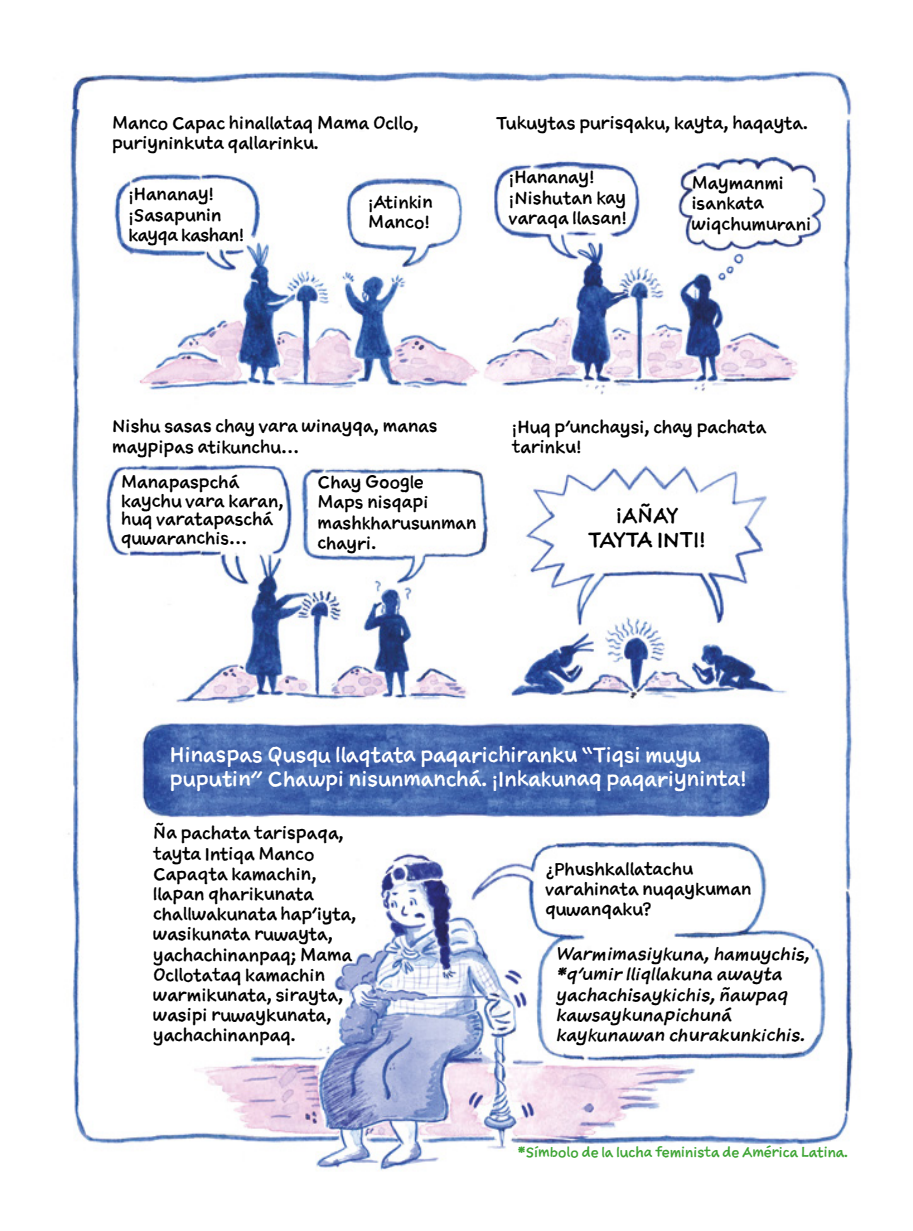
<style>
.page{position:relative;width:913px;height:1231px;background:#fff}
.page>*{position:absolute;margin:0;border:0;box-sizing:border-box;transform-origin:0 0}
.t1{font:20.12px/24.2px "Sketchnote Text";color:#fff}
.t2{font:20.12px/24.2px "Sketchnote Text";color:#000;text-align:center}
.t3{font:16.8px/20.1px "Sketchnote Text";color:#000}
.t4{font:italic 16.8px/20.1px "Sketchnote Text";color:#000}
.t5{font:13.47px "Sketchnote Text";color:#3fa535}
</style>
<div class="page">
<img style="left:68px;top:71px;width:785px;height:1100px">
<p class="t3" style="left:112px;top:113px;width:308px">Manco Capac hinallataq Mama Ocllo, puriyninkuta qallarinku.</p>
<p class="t3" style="left:128px;top:184px;width:118px">¡Hananay! ¡Sasapunin kayqa kashan!</p>
<p class="t3" style="left:368px;top:192px;width:66px">¡Atinkin<br>Manco!</p>
<p class="t3" style="left:496px;top:113px;width:313px">Tukuytas purisqaku, kayta, haqayta.</p>
<p class="t3" style="left:509px;top:167px;width:120px">¡Hananay! ¡Nishutan kay varaqa llasan!</p>
<p class="t3" style="left:692px;top:173px;width:121px">Maymanmi isankata wiqchumurani</p>
<p class="t3" style="left:112px;top:416px;width:327px">Nishu sasas chay vara winayqa, manas maypipas atikunchu…</p>
<p class="t3" style="left:121px;top:472px;width:164px;line-height:18.6px">Manapaspchá kaychu vara karan, huq varatapaschá quwaranchis…</p>
<p class="t3" style="left:317px;top:471px;width:161px">Chay Google<br>Maps nisqapi mashkharusunman chayri.</p>
<p class="t3" style="left:512px;top:416px;width:256px">¡Huq p’unchaysi, chay pachata tarinku!</p>
<p class="t2" style="left:588px;top:503px;width:119px">¡AÑAY<br>TAYTA INTI!</p>
<p class="t1" style="left:170px;top:742px;width:578px">Hinaspas Qusqu llaqtata paqarichiranku “Tiqsi muyu puputin” Chawpi nisunmanchá. ¡Inkakunaq paqariyninta!</p>
<p class="t3" style="left:153px;top:823px;width:205px">Ña pachata tarispaqa, tayta Intiqa Manco<br>Capaqta kamachin, llapan qharikunata challwakunata hap’iyta, wasikunata ruwayta, yachachinanpaq; Mama<br>Ocllotataq kamachin warmikunata, sirayta, wasipi ruwaykunata, yachachinanpaq.</p>
<p class="t3" style="left:545px;top:858px;width:207px">¿Phushkallatachu varahinata nuqaykuman quwanqaku?</p>
<p class="t4" style="left:556px;top:943px;width:255px">Warmimasiykuna, hamuychis, *q’umir lliqllakuna awayta yachachisaykichis, ñawpaq kawsaykunapichuná kaykunawan churakunkichis.</p>
<p class="t5" style="left:518px;top:1142px;width:332px">*Símbolo de la lucha feminista de América Latina.</p>
</div>
